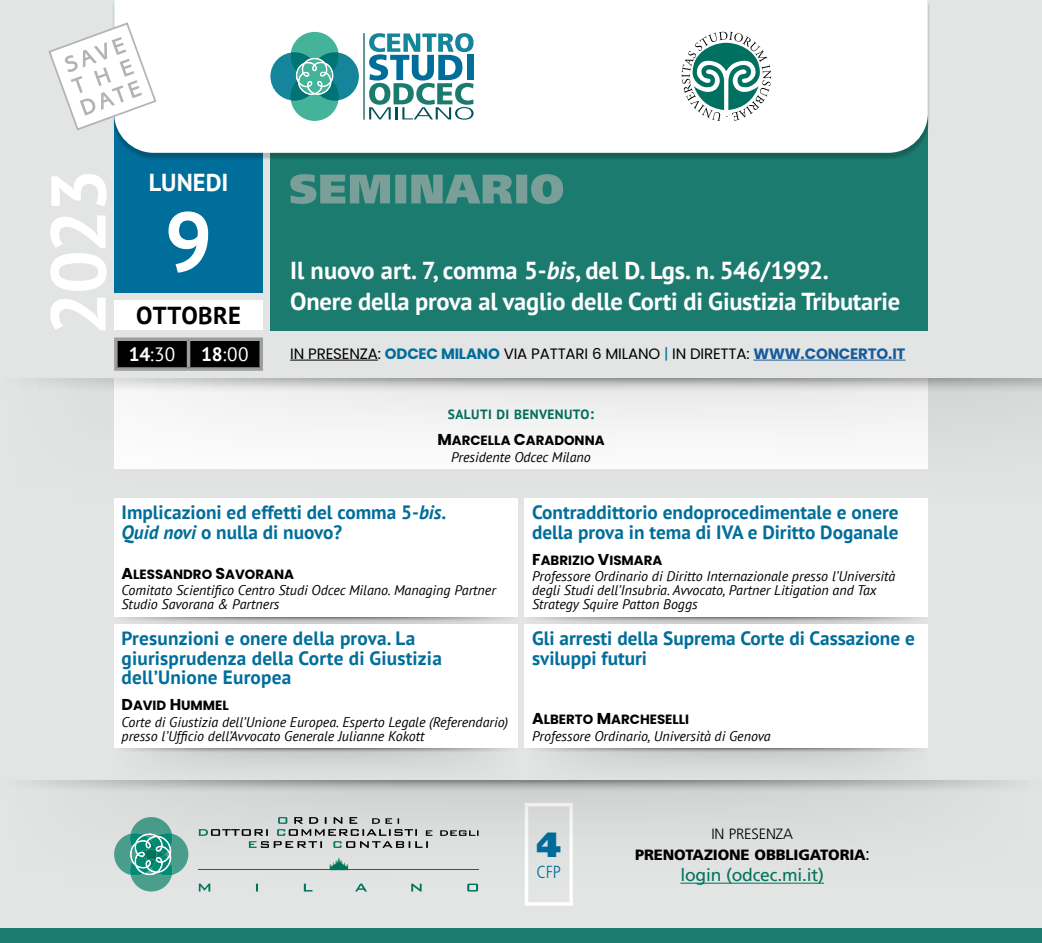
<style>
.page{position:relative;width:1042px;height:943px;background:#e3e4e4}
.page>*{position:absolute;margin:0;border:0;box-sizing:border-box;transform-origin:0 0}
.t1{font:700 84px "PT Sans";color:#fff}
.t2{font:900 35px "Frutiger";color:#006e9b}
.t3{font:700 24.5px/31.2px "PT Sans";letter-spacing:-.01em;color:#fff}
.t4{font:700 24.5px "PT Sans";letter-spacing:.01em;color:#000}
.t5{font:700 19.25px/19.2px "PT Sans";color:#006e9b}
.t6{font:19.25px "PT Sans";color:#fff}
.t7{font:17.5px "Frutiger";letter-spacing:-.01em;color:#00755c}
.t8{font:300 condensed 17.5px "Frutiger";color:#006e9b}
.t9{font:15.05px "Poppins Regular SC850";letter-spacing:-.01em;color:#000}
.t10{font:15.05px "Poppins Bold SC850";color:#006e9b}
.t11{font:15.05px "Poppins Bold SC850";color:#165b9a}
.t12{font:14.88px "Frutiger Black SC850";letter-spacing:-.01em;color:#000}
.t13{font:14.88px "Frutiger Light SC850";letter-spacing:-.01em;color:#000}
.t14{font:italic 14px/14px "PT Sans";color:#000}
.t15{font:13.47px "Poppins Bold SC850";color:#000}
.t16{font:13.47px "PT Sans Bold SC850";letter-spacing:.03em;color:#00755c}
.s1{font-weight:700}
.s2{font-style:italic}
.s3{font-family:"Poppins Bold SC850";color:#006e9b}
.s4{color:#006e9b}
.s5{font-family:"Poppins Bold SC850";color:#165b9a}
.s6{font-size:15.75px}
.s7{font-family:"Frutiger Cn SC850";font-size:17.5px}
</style>
<div class="page">
<div style="left:114px;top:617px;width:403px;height:52px;background:linear-gradient(to right,#d3d4d4,#d2d4d4)"></div>
<svg style="left:114px;top:617px;width:403px;height:5px"></svg>
<div style="left:0;top:928px;width:1042px;height:15px;background:#1b7b6f"></div>
<svg style="left:570px;top:622px;width:313px;height:2px"></svg>
<svg style="left:535px;top:617px;width:383px;height:5px;background:#b6b7b8"></svg>
<div style="left:114px;top:748px;width:403px;height:32px;background:#dbdcdc"></div>
<svg style="left:132px;top:748px;width:369px;height:5px"></svg>
<div style="left:525px;top:748px;width:403px;height:32px;background:#dbdcdc"></div>
<svg style="left:543px;top:748px;width:369px;height:5px"></svg>
<svg style="left:50px;top:174px;width:57px;height:156px"></svg>
<div style="left:270px;top:0;width:658px;height:330px;background:#1b7b6f"></div>
<hr style="left:290px;top:360px;width:88px;height:1px;background:#000">
<hr style="left:753px;top:360px;width:152px;height:1px;background:#165b9a">
<div style="left:114px;top:0;width:149px;height:293px;background:#006e9b"></div>
<div style="left:112px;top:3px;width:818px;height:157px;background:#000;opacity:.2"></div>
<div style="left:114px;top:0;width:814px;height:153px;background:#fff"></div>
<div style="left:114px;top:300px;width:149px;height:30px;background:#fff"></div>
<div style="left:118px;top:341px;width:141px;height:26px;background:#000"></div>
<svg style="left:114px;top:337px;width:75px;height:4px"></svg>
<svg style="left:114px;top:341px;width:4px;height:26px"></svg>
<svg style="left:189px;top:337px;width:74px;height:4px"></svg>
<hr style="left:187px;top:341px;width:3px;height:26px;background:#9c9e9f">
<svg style="left:259px;top:341px;width:4px;height:26px"></svg>
<svg style="left:114px;top:367px;width:75px;height:4px"></svg>
<svg style="left:189px;top:367px;width:74px;height:4px"></svg>
<div style="left:114px;top:560px;width:403px;height:57px;background:#fff"></div>
<div style="left:114px;top:498px;width:403px;height:62px;background:#fff"></div>
<div style="left:114px;top:624px;width:403px;height:67px;background:#fff"></div>
<div style="left:114px;top:691px;width:403px;height:57px;background:#fff"></div>
<div style="left:525px;top:624px;width:403px;height:81px;background:#fff"></div>
<div style="left:525px;top:705px;width:403px;height:43px;background:#fff"></div>
<hr style="left:363px;top:33px;width:2px;height:87px;background:#005157">
<svg style="left:369px;top:33px;width:104px;height:87px;background:#91c0c8"></svg>
<div style="left:290px;top:73px;width:49px;height:48px;background:#45b399;border-radius:50%"></div>
<div style="left:311px;top:52px;width:48px;height:48px;background:#15859b;border-radius:50%"></div>
<div style="left:270px;top:52px;width:49px;height:48px;background:#15859b;border-radius:50%"></div>
<div style="left:290px;top:32px;width:49px;height:48px;background:#45b399;border-radius:50%"></div>
<svg style="left:290px;top:52px;width:49px;height:48px"></svg>
<svg style="left:48px;top:21px;width:110px;height:111px"></svg>
<svg style="left:114px;top:395px;width:928px;height:144px"></svg>
<svg style="left:38px;top:378px;width:1004px;height:17px"></svg>
<svg style="left:290px;top:174px;width:273px;height:30px"></svg>
<div style="left:525px;top:546px;width:403px;height:71px;background:#fff"></div>
<div style="left:525px;top:498px;width:403px;height:48px;background:#fff"></div>
<svg style="left:114px;top:794px;width:772px;height:112px"></svg>
<svg style="left:32px;top:780px;width:985px;height:14px"></svg>
<svg style="left:681px;top:32px;width:90px;height:89px;background:#9fc3be"></svg>
<h3 class="t3" style="left:149px;top:167px;width:81px">LUNEDI</h3>
<h1 class="t1" style="left:165px;top:186px;width:49px">9</h1>
<h3 class="t4" style="left:136px;top:299px;width:106px">OTTOBRE</h3>
<h3 class="t6" style="left:129px;top:342px;width:48px"><span class="s1">14</span>:30</h3>
<h3 class="t6" style="left:201px;top:342px;width:49px"><span class="s1">18</span>:00</h3>
<h3 class="t3" style="left:290px;top:254px;width:611px">Il nuovo art. 7, comma 5-<span class="s2">bis</span>, del D. Lgs. n. 546/1992.<br>Onere della prova al vaglio delle Corti di Giustizia Tributarie</h3>
<p class="t9" style="left:290px;top:344px;width:106px">IN PRESENZA: <span class="s3">ODCEC</span></p>
<p class="t10" style="left:441px;top:344px;width:29px">MILANO</p>
<p class="t9" style="left:504px;top:344px;width:313px">VIA PATTARI 6 MILANO <span class="s4">|</span> IN DIRETTA: <span class="s5">WWW.CONCER</span></p>
<p class="t11" style="left:868px;top:344px;width:39px">TO.IT</p>
<p class="t16" style="left:448px;top:405px;width:148px">SALUTI DI BENVENUTO<span class="s6">:</span></p>
<p class="t15" style="left:437px;top:432px;width:169px"><span class="s6">M</span>ARCELLA <span class="s6">C</span>ARADONNA</p>
<p class="t14" style="left:451px;top:449px;width:141px">Presidente Odcec Milano</p>
<h3 class="t5" style="left:122px;top:502px;width:326px">Implicazioni ed effetti del comma 5-<span class="s2">bis</span>.<br><span class="s2">Quid novi</span> o nulla di nuovo?</h3>
<p class="t15" style="left:122px;top:566px;width:174px"><span class="s6">A</span>LESSANDRO <span class="s6">S</span>AVORANA</p>
<p class="t14" style="left:122px;top:583px;width:376px">Comitato Scientifico Centro Studi Odcec Milano. Managing Partner<br>Studio Savorana &amp; Partners</p>
<h3 class="t5" style="left:122px;top:628px;width:322px">Presunzioni e onere della prova. La giurisprudenza della Corte di Giustizia dell’Unione Europea</h3>
<p class="t15" style="left:122px;top:697px;width:109px"><span class="s6">D</span>AVID <span class="s6">H</span>UMMEL</p>
<p class="t14" style="left:122px;top:714px;width:388px">Corte di Giustizia dell’Unione Europea. Esperto Legale (Referendario) presso l’Ufficio dell’Avvocato Generale Julianne Kokott</p>
<h3 class="t5" style="left:532px;top:502px;width:368px">Contraddittorio endoprocedimentale e onere della prova in tema di IVA e Diritto Doganale</h3>
<p class="t15" style="left:532px;top:552px;width:132px"><span class="s6">F</span>ABRIZIO <span class="s6">V</span>ISMARA</p>
<p class="t14" style="left:532px;top:569px;width:365px">Professore Ordinario di Diritto Internazionale presso l’Università degli Studi dell’Insubria. Avvocato, Partner Litigation and Tax<br>Strategy Squire Patton Boggs</p>
<h3 class="t5" style="left:532px;top:628px;width:384px">Gli arresti della Suprema Corte di Cassazione e sviluppi futuri</h3>
<p class="t15" style="left:532px;top:711px;width:157px"><span class="s6">A</span>LBERTO <span class="s6">M</span>ARCHESELLI</p>
<p class="t14" style="left:532px;top:728px;width:240px">Professore Ordinario, Università di Genova</p>
<h2 class="t2" style="left:536px;top:823px;width:26px">4</h2>
<p class="t8" style="left:537px;top:862px;width:26px">CFP</p>
<p class="t13" style="left:711px;top:825px;width:83px">IN PRESENZA</p>
<p class="t12" style="left:635px;top:846px;width:236px">PRENOTAZIONE OBBLIGATORIA<span class="s7">:</span></p>
<p class="t7" style="left:680px;top:865px;width:145px">login (odcec.mi.it)</p>
</div>
